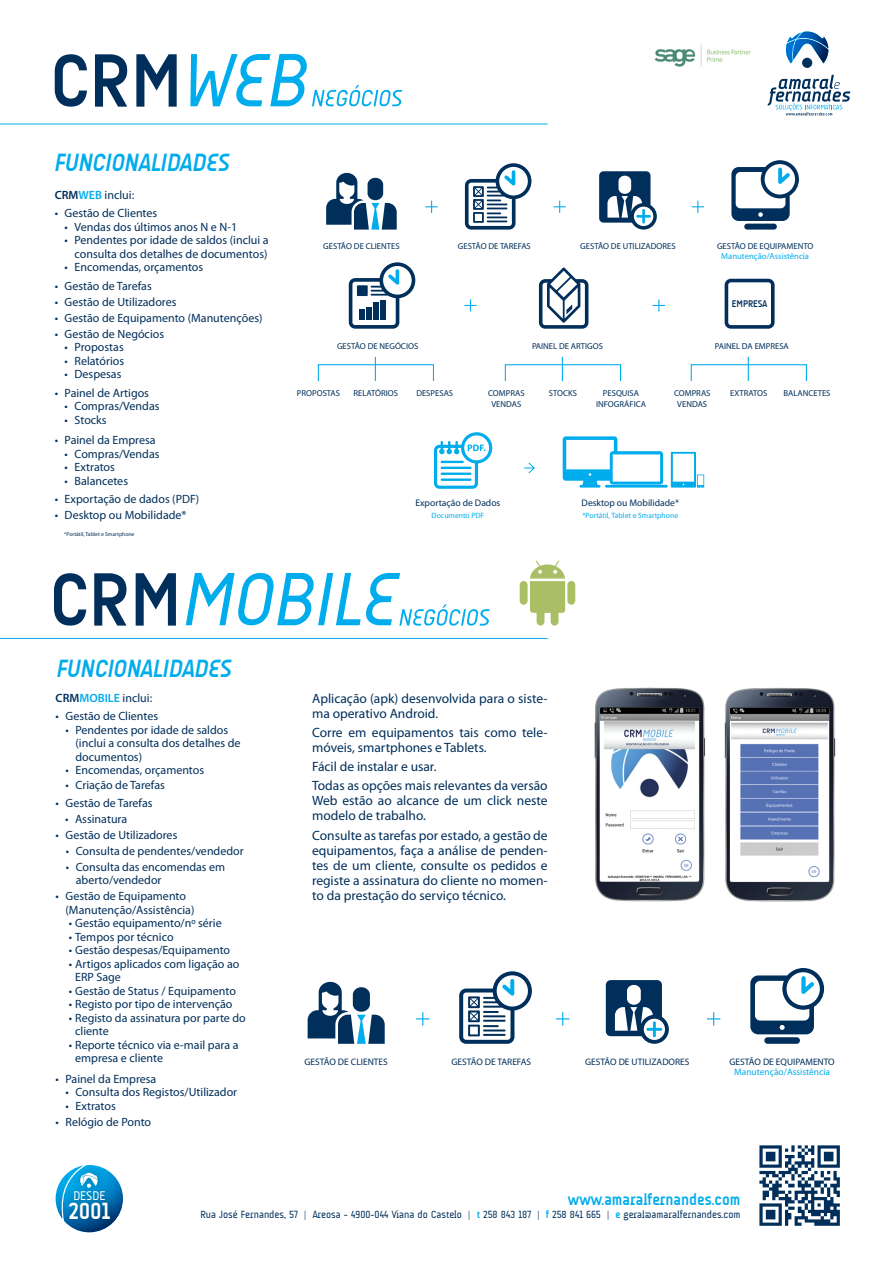
<style>
.page{position:relative;width:893px;height:1263px;background:#fff}
.page>*{position:absolute;margin:0;border:0;box-sizing:border-box;transform-origin:0 0}
.t1{font:italic 700 25.2px "A Udimat";color:#00acec}
.t2{font:700 23.7px "A Udimat";color:#fff}
.t3{font:700 16.05px "A Udimat";color:#00acec}
.t4{font:13.5px/15px "Myriad Pro";color:#002f5b}
.t5{font:12.75px "A Udimat";color:#fff}
.t6{font:12px/13.5px "Myriad Pro";color:#002f5b}
.t7{font:10.5px "A Udimat";color:#002f5b}
.t8{font:700 9.75px "A Udimat";color:#002f5b}
.t9{font:9.6px "Myriad Pro";color:#002f5b}
.t10{font:9.45px "Myriad Pro";color:#002f5b}
.t11{font:9.45px "Myriad Pro";color:#00acec}
.t12{font:8.7px/10.4px "Myriad Pro";color:#002f5b;text-align:center}
.t13{font:8.7px "Myriad Pro";color:#00acec}
.t14{font:7.65px "Myriad Pro";color:#00acec}
.t15{font:5.55px "Myriad Pro";color:#002f5b}
.s1{font-weight:600}
.s2{font-weight:600;color:#00acec}
.s3{font-weight:700;color:#00acec}
</style>
<div class="page">
<svg style="left:56px;top:1165px;width:67px;height:67px"></svg>
<svg style="left:520px;top:560px;width:55px;height:66px"></svg>
<svg style="left:308px;top:982px;width:77px;height:62px"></svg>
<svg style="left:459px;top:971px;width:73px;height:73px"></svg>
<svg style="left:606px;top:980px;width:63px;height:64px"></svg>
<div style="left:764px;top:1037px;width:36px;height:7px;background:#002f5b;border-radius:3px"></div>
<svg style="left:750px;top:968px;width:74px;height:66px"></svg>
<svg style="left:416px;top:1012px;width:13px;height:13px"></svg>
<svg style="left:556px;top:1012px;width:13px;height:13px"></svg>
<svg style="left:707px;top:1012px;width:13px;height:13px"></svg>
<svg style="left:54px;top:573px;width:122px;height:53px"></svg>
<svg style="left:186px;top:573px;width:304px;height:53px"></svg>
<hr style="left:0;top:638px;width:547px;height:1px;background:#00acec">
<img style="left:594px;top:687px;width:112px;height:215px">
<img style="left:724px;top:687px;width:112px;height:215px">
<svg style="left:725px;top:279px;width:50px;height:50px"></svg>
<svg style="left:349px;top:262px;width:66px;height:67px"></svg>
<div style="left:318px;top:364px;width:116px;height:18px;border:1px solid #00acec"></div>
<svg style="left:375px;top:357px;width:1px;height:24px"></svg>
<svg style="left:539px;top:267px;width:49px;height:62px"></svg>
<div style="left:505px;top:364px;width:116px;height:18px;border:1px solid #00acec"></div>
<svg style="left:562px;top:357px;width:1px;height:24px"></svg>
<div style="left:691px;top:364px;width:116px;height:18px;border:1px solid #00acec"></div>
<svg style="left:748px;top:357px;width:1px;height:24px"></svg>
<svg style="left:326px;top:173px;width:71px;height:57px"></svg>
<svg style="left:465px;top:163px;width:66px;height:67px"></svg>
<svg style="left:599px;top:171px;width:58px;height:59px"></svg>
<div style="left:744px;top:224px;width:33px;height:6px;background:#002f5b;border-radius:3px"></div>
<svg style="left:731px;top:160px;width:68px;height:61px"></svg>
<svg style="left:425px;top:201px;width:13px;height:12px"></svg>
<svg style="left:554px;top:201px;width:12px;height:12px"></svg>
<svg style="left:692px;top:201px;width:12px;height:12px"></svg>
<svg style="left:464px;top:299px;width:13px;height:13px"></svg>
<svg style="left:653px;top:299px;width:12px;height:13px"></svg>
<svg style="left:434px;top:432px;width:58px;height:57px"></svg>
<svg style="left:563px;top:436px;width:141px;height:52px"></svg>
<svg style="left:524px;top:462px;width:11px;height:12px"></svg>
<svg style="left:55px;top:54px;width:122px;height:53px"></svg>
<svg style="left:190px;top:54px;width:212px;height:52px"></svg>
<hr style="left:0;top:124px;width:547px;height:1px;background:#00acec">
<div style="left:802px;top:58px;width:10px;height:10px;background:#002f5b;border-radius:50%"></div>
<svg style="left:786px;top:32px;width:42px;height:31px"></svg>
<svg style="left:768px;top:75px;width:82px;height:40px"></svg>
<img style="left:654px;top:44px;width:97px;height:23px">
<svg style="left:759px;top:1145px;width:81px;height:81px"></svg>
<h1 class="t1" style="left:55px;top:149px;width:38px">FUNCION</h1>
<h1 class="t1" style="left:139px;top:149px;width:80px">ALIDADES</h1>
<p class="t6" style="left:55px;top:188px;width:81px"><span class="s1">CRM</span><span class="s2">WEB</span> inclui:</p>
<p class="t6" style="left:55px;top:207px;width:104px">• Gestão de Clientes</p>
<p class="t6" style="left:65px;top:220px;width:174px">• Vendas dos últimos anos N e N-1</p>
<p class="t6" style="left:65px;top:234px;width:206px;text-align:right">• Pendentes por idade de saldos (inclui a consulta dos detalhes de documentos)</p>
<p class="t6" style="left:65px;top:261px;width:140px">• Encomendas, orçamentos</p>
<p class="t6" style="left:55px;top:279px;width:99px">• Gestão de Tarefas</p>
<p class="t6" style="left:55px;top:295px;width:123px">• Gestão de Utilizadores</p>
<p class="t6" style="left:55px;top:311px;width:209px">• Gestão de Equipamento (Manutenções)</p>
<p class="t6" style="left:55px;top:327px;width:111px">• Gestão de Negócios</p>
<p class="t6" style="left:65px;top:341px;width:61px">• Propostas</p>
<p class="t6" style="left:65px;top:354px;width:61px">• Relatórios</p>
<p class="t6" style="left:65px;top:368px;width:58px">• Despesas</p>
<p class="t6" style="left:55px;top:386px;width:96px">• Painel de Artigos</p>
<p class="t6" style="left:65px;top:400px;width:96px">• Compras/Vendas</p>
<p class="t6" style="left:65px;top:413px;width:44px">• Stocks</p>
<p class="t6" style="left:55px;top:434px;width:102px">• Painel da Empresa</p>
<p class="t6" style="left:65px;top:447px;width:96px">• Compras/Vendas</p>
<p class="t6" style="left:65px;top:461px;width:52px">• Extratos</p>
<p class="t6" style="left:65px;top:474px;width:65px">• Balancetes</p>
<p class="t6" style="left:55px;top:493px;width:146px">• Exportação de dados (PDF)</p>
<p class="t6" style="left:55px;top:509px;width:133px">• Desktop ou Mobilidade*</p>
<p class="t15" style="left:64px;top:531px;width:72px">*Portátil, Tablet e Smartphone</p>
<p class="t12" style="left:323px;top:241px;width:78px">GESTÃO DE CLIENTES</p>
<p class="t12" style="left:458px;top:241px;width:75px">GESTÃO DE TAREFAS</p>
<p class="t12" style="left:580px;top:241px;width:97px">GESTÃO DE UTILIZADORES</p>
<p class="t12" style="left:717px;top:241px;width:98px">GESTÃO DE EQUIPAMENTO</p>
<p class="t13" style="left:721px;top:251px;width:89px">Manutenção/Assistência</p>
<p class="t12" style="left:337px;top:341px;width:83px">GESTÃO DE NEGÓCIOS</p>
<p class="t12" style="left:297px;top:388px;width:45px">PROPOSTAS</p>
<p class="t12" style="left:354px;top:388px;width:46px">RELATÓRIOS</p>
<p class="t12" style="left:416px;top:388px;width:38px">DESPESAS</p>
<p class="t12" style="left:532px;top:341px;width:73px">PAINEL DE ARTIGOS</p>
<p class="t8" style="left:732px;top:299px;width:37px">EMPRESA</p>
<p class="t12" style="left:715px;top:341px;width:76px">PAINEL DA EMPRESA</p>
<p class="t12" style="left:488px;top:388px;width:38px">COMPRAS<br>VENDAS</p>
<p class="t12" style="left:549px;top:388px;width:30px">STOCKS</p>
<p class="t12" style="left:596px;top:388px;width:52px">PESQUISA<br>INFOGRÁFICA</p>
<p class="t12" style="left:674px;top:388px;width:38px">COMPRAS<br>VENDAS</p>
<p class="t12" style="left:730px;top:388px;width:39px">EXTRATOS</p>
<p class="t12" style="left:783px;top:388px;width:49px">BALANCETES</p>
<p class="t9" style="left:415px;top:497px;width:86px">Exportação de Dados</p>
<p class="t14" style="left:432px;top:511px;width:54px">Documento PDF</p>
<p class="t9" style="left:582px;top:497px;width:99px">Desktop ou Mobilidade*</p>
<p class="t14" style="left:582px;top:511px;width:97px">*Portátil, Tablet e Smartphone</p>
<h1 class="t1" style="left:57px;top:654px;width:38px">FUNCION</h1>
<h1 class="t1" style="left:141px;top:654px;width:80px">ALIDADES</h1>
<p class="t6" style="left:56px;top:691px;width:98px"><span class="s1">CRM</span><span class="s2">MOBILE</span> inclui:</p>
<p class="t6" style="left:56px;top:709px;width:104px">• Gestão de Clientes</p>
<p class="t6" style="left:75px;top:723px;width:167px;text-indent:-10px">• Pendentes por idade de saldos (inclui a consulta dos detalhes de documentos)</p>
<p class="t6" style="left:66px;top:763px;width:140px">• Encomendas, orçamentos</p>
<p class="t6" style="left:66px;top:778px;width:101px">• Criação de Tarefas</p>
<p class="t6" style="left:56px;top:796px;width:99px">• Gestão de Tarefas</p>
<p class="t6" style="left:65px;top:812px;width:64px">• Assinatura</p>
<p class="t6" style="left:56px;top:828px;width:123px">• Gestão de Utilizadores</p>
<p class="t6" style="left:66px;top:844px;width:179px">• Consulta de pendentes/vendedor</p>
<p class="t6" style="left:76px;top:860px;width:151px;text-indent:-10px">• Consulta das encomendas em aberto/vendedor</p>
<p class="t6" style="left:66px;top:890px;width:130px;text-indent:-10px">• Gestão de Equipamento (Manutenção/Assistência)</p>
<p class="t6" style="left:69px;top:917px;width:154px">• Gestão equipamento/nº série</p>
<p class="t6" style="left:69px;top:930px;width:106px">• Tempos por técnico</p>
<p class="t6" style="left:69px;top:944px;width:163px">• Gestão despesas/Equipamento</p>
<p class="t6" style="left:75px;top:957px;width:166px;text-indent:-6px">• Artigos aplicados com ligação ao<br>ERP Sage</p>
<p class="t6" style="left:69px;top:984px;width:169px">• Gestão de Status / Equipamento</p>
<p class="t6" style="left:69px;top:998px;width:165px">• Registo por tipo de intervenção</p>
<p class="t6" style="left:75px;top:1011px;width:172px;text-indent:-6px">• Registo da assinatura por parte do cliente</p>
<p class="t6" style="left:75px;top:1038px;width:165px;text-indent:-6px">• Reporte técnico via e-mail para a empresa e cliente</p>
<p class="t6" style="left:56px;top:1072px;width:102px">• Painel da Empresa</p>
<p class="t6" style="left:66px;top:1086px;width:173px">• Consulta dos Registos/Utilizador</p>
<p class="t6" style="left:66px;top:1099px;width:52px">• Extratos</p>
<p class="t6" style="left:56px;top:1115px;width:97px">• Relógio de Ponto</p>
<p class="t4" style="left:312px;top:691px;width:237px">Aplicação (apk) desenvolvida para o siste&shy;ma operativo Android.</p>
<p class="t4" style="left:312px;top:725px;width:237px">Corre em equipamentos tais como tele&shy;móveis, smartphones e Tablets.</p>
<p class="t4" style="left:312px;top:757px;width:237px;line-height:19px">Fácil de instalar e usar.<br>Todas as opções mais relevantes da versão</p>
<p class="t4" style="left:312px;top:794px;width:237px">Web estão ao alcance de um click neste modelo de trabalho.</p>
<p class="t4" style="left:312px;top:828px;width:237px;text-align:justify">Consulte as tarefas por estado, a gestão de equipamentos, faça a análise de penden&shy;tes de um cliente, consulte os pedidos e registe a assinatura do cliente no momen&shy;to da prestação do serviço técnico.</p>
<p class="t10" style="left:304px;top:1057px;width:85px">GESTÃO DE CLIENTES</p>
<p class="t10" style="left:451px;top:1057px;width:81px">GESTÃO DE TAREFAS</p>
<p class="t10" style="left:585px;top:1057px;width:106px">GESTÃO DE UTILIZADORES</p>
<p class="t10" style="left:729px;top:1057px;width:107px">GESTÃO DE EQUIPAMENTO</p>
<p class="t11" style="left:734px;top:1067px;width:97px">Manutenção/Assistência</p>
<p class="t5" style="left:73px;top:1188px;width:33px">desde</p>
<h2 class="t2" style="left:68px;top:1197px;width:43px">2001</h2>
<h3 class="t3" style="left:568px;top:1190px;width:174px">www.amaralfernandes.com</h3>
<p class="t7" style="left:200px;top:1208px;width:542px">Rua José Fernandes, 57 | Areosa - 4900-044 Viana do Castelo | <span class="s3">t</span> 258 843 187 | <span class="s3">f</span> 258 841 665 | <span class="s3">e</span> geral@amaralfernandes.com</p>
</div>
